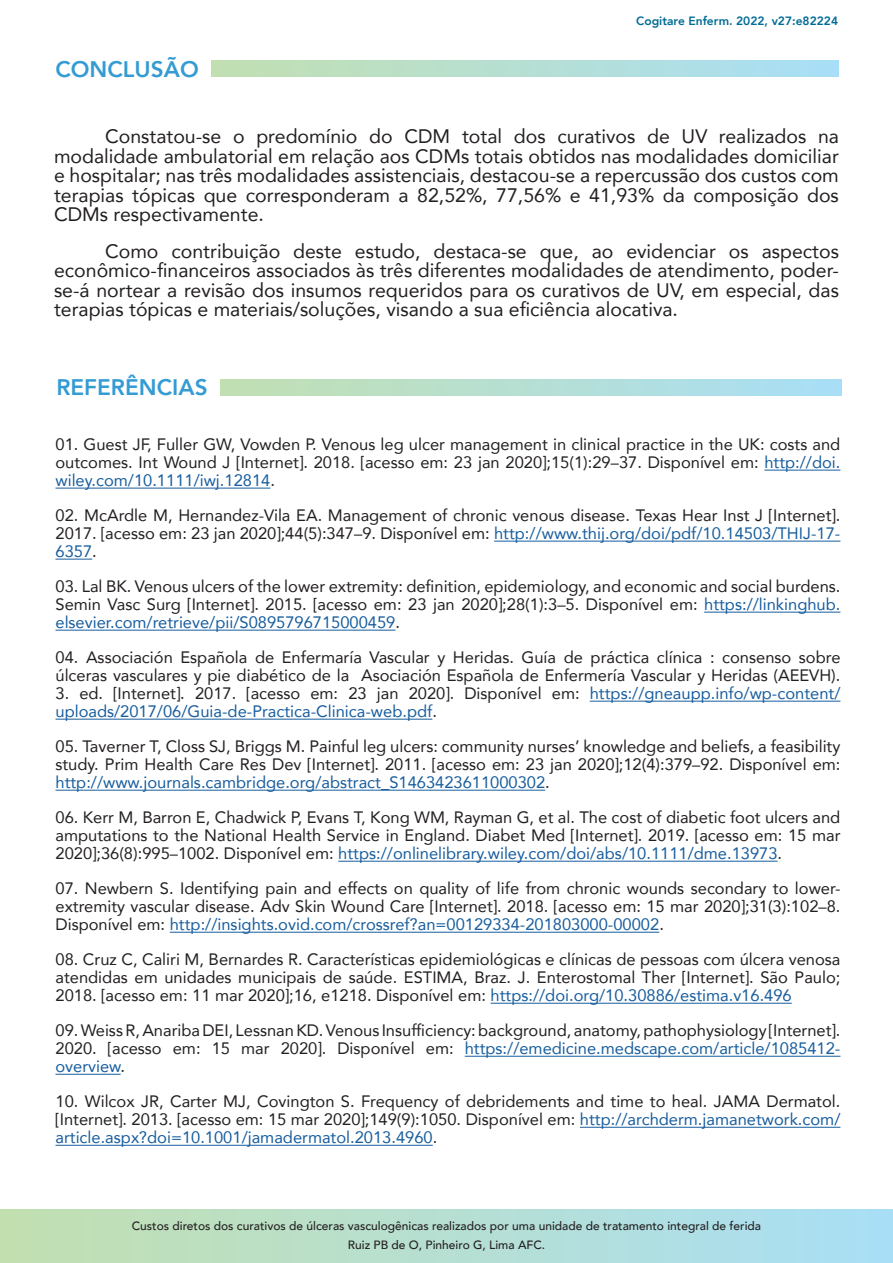
<style>
.page{position:relative;width:893px;height:1263px;background:#fff}
.page>*{position:absolute;margin:0;border:0;box-sizing:border-box;transform-origin:0 0}
.t1{font:800 22.5px "Avenir";color:#349bd3}
.TEXTO{font:19.5px/19.5px "Avenir";color:#231f20;text-align:justify}
.TEXTO-2{font:16.5px/18px "Avenir";color:#231f20;text-align:justify}
.TEXTO-3{font:16.5px/18px "Avenir";color:#175d9e}
.t2{font:500 12px/18.6px "Avenir";color:#231f20;text-align:center}
.t3{font:800 12px "Avenir";color:#006c95}
.s1{color:#175d9e}
.s2{color:#231f20}
</style>
<div class="page">
<svg style="left:0;top:1209px;width:893px;height:54px;background:#b6dfd2"></svg>
<div style="left:211px;top:60px;width:628px;height:17px;background:linear-gradient(to right,#c2dfb1,#a9dff7)"></div>
<div style="left:220px;top:379px;width:621px;height:16px;background:linear-gradient(to right,#c2dfb1,#a9dff7)"></div>
<hr style="left:764px;top:470px;width:76px;height:1px;background:#175d9e">
<hr style="left:55px;top:488px;width:215px;height:1px;background:#175d9e">
<hr style="left:494px;top:541px;width:346px;height:1px;background:#175d9e">
<hr style="left:55px;top:559px;width:37px;height:1px;background:#175d9e">
<hr style="left:704px;top:612px;width:136px;height:1px;background:#175d9e">
<hr style="left:55px;top:630px;width:340px;height:1px;background:#175d9e">
<hr style="left:590px;top:701px;width:250px;height:1px;background:#175d9e">
<hr style="left:55px;top:719px;width:377px;height:1px;background:#175d9e">
<hr style="left:55px;top:790px;width:490px;height:1px;background:#175d9e">
<hr style="left:338px;top:861px;width:440px;height:1px;background:#175d9e">
<hr style="left:170px;top:932px;width:489px;height:1px;background:#175d9e">
<hr style="left:491px;top:1003px;width:301px;height:1px;background:#175d9e">
<hr style="left:465px;top:1056px;width:375px;height:1px;background:#175d9e">
<hr style="left:55px;top:1074px;width:66px;height:1px;background:#175d9e">
<hr style="left:580px;top:1127px;width:260px;height:1px;background:#175d9e">
<hr style="left:55px;top:1145px;width:378px;height:1px;background:#175d9e">
<p class="t1" style="left:55px;top:48px;width:145px">CONCLUSÃO</p>
<p class="t3" style="left:636px;top:10px;width:203px">Cogitare Enferm. 2022, v27:e82224</p>
<p class="TEXTO" style="left:54px;top:126px;width:786px;text-indent:51px">Constatou-se o predomínio do CDM total dos curativos de UV realizados na modalidade ambulatorial em relação aos CDMs totais obtidos nas modalidades domiciliar e hospitalar; nas três modalidades assistenciais, destacou-se a repercussão dos custos com terapias tópicas que corresponderam a 82,52%, 77,56% e 41,93% da composição dos CDMs respectivamente.</p>
<p class="TEXTO" style="left:54px;top:241px;width:786px;text-indent:51px">Como contribuição deste estudo, destaca-se que, ao evidenciar os aspectos econômico-financeiros associados às três diferentes modalidades de atendimento, poder&shy;se-á nortear a revisão dos insumos requeridos para os curativos de UV, em especial, das terapias tópicas e materiais/soluções, visando a sua eficiência alocativa.</p>
<p class="t1" style="left:56px;top:367px;width:153px">REFERÊNCIAS</p>
<p class="TEXTO-2" style="left:55px;top:435px;width:786px">01. Guest JF, Fuller GW, Vowden P. Venous leg ulcer management in clinical practice in the UK: costs and outcomes. Int Wound J [Internet]. 2018. [acesso em: 23 jan 2020];15(1):29–37. Disponível em: <span class="s1">http://doi. wiley.com/10.1111/iwj.12814</span>.</p>
<p class="TEXTO-2" style="left:55px;top:506px;width:786px">02. McArdle M, Hernandez-Vila EA. Management of chronic venous disease. Texas Hear Inst J [Internet].<br>2017. [acesso em: 23 jan 2020];44(5):347–9. Disponível em: <span class="s1">http://www.thij.org/doi/pdf/10.14503/THIJ-17- 6357</span>.</p>
<p class="TEXTO-2" style="left:55px;top:577px;width:787px">03. Lal BK. Venous ulcers of the lower extremity: definition, epidemiology, and economic and social burdens.<br>Semin Vasc Surg [Internet]. 2015. [acesso em: 23 jan 2020];28(1):3–5. Disponível em: <span class="s1">https://linkinghub. elsevier.com/retrieve/pii/S0895796715000459</span>.</p>
<p class="TEXTO-2" style="left:55px;top:648px;width:786px">04. Associación Española de Enfermaría Vascular y Heridas. Guía de práctica clínica : consenso sobre úlceras vasculares y pie diabético de la Asociación Española de Enfermería Vascular y Heridas (AEEVH).</p>
<p class="TEXTO-3" style="left:55px;top:684px;width:786px"><span class="s2">3. ed. [Internet]. 2017. [acesso em: 23 jan 2020]. Disponível em:</span> https://gneaupp.info/wp-content/ uploads/2017/06/Guia-de-Practica-Clinica-web.pdf<span class="s2">.</span></p>
<p class="TEXTO-2" style="left:55px;top:737px;width:786px">05. Taverner T, Closs SJ, Briggs M. Painful leg ulcers: community nurses’ knowledge and beliefs, a feasibility study. Prim Health Care Res Dev [Internet]. 2011. [acesso em: 23 jan 2020];12(4):379–92. Disponível em: <span class="s1">http://www.journals.cambridge.org/abstract_S1463423611000302</span>.</p>
<p class="TEXTO-2" style="left:55px;top:808px;width:786px">06. Kerr M, Barron E, Chadwick P, Evans T, Kong WM, Rayman G, et al. The cost of diabetic foot ulcers and amputations to the National Health Service in England. Diabet Med [Internet]. 2019. [acesso em: 15 mar 2020];36(8):995–1002. Disponível em: <span class="s1">https://onlinelibrary.wiley.com/doi/abs/10.1111/dme.13973</span>.</p>
<p class="TEXTO-2" style="left:55px;top:879px;width:786px">07. Newbern S. Identifying pain and effects on quality of life from chronic wounds secondary to lower&shy;extremity vascular disease. Adv Skin Wound Care [Internet]. 2018. [acesso em: 15 mar 2020];31(3):102–8.<br>Disponível em: <span class="s1">http://insights.ovid.com/crossref?an=00129334-201803000-00002</span>.</p>
<p class="TEXTO-2" style="left:55px;top:950px;width:786px">08. Cruz C, Caliri M, Bernardes R. Características epidemiológicas e clínicas de pessoas com úlcera venosa atendidas em unidades municipais de saúde. ESTIMA, Braz. J. Enterostomal Ther [Internet]. São Paulo; 2018. [acesso em: 11 mar 2020];16, e1218. Disponível em: <span class="s1">https://doi.org/10.30886/estima.v16.496</span></p>
<p class="TEXTO-2" style="left:55px;top:1021px;width:786px">09. Weiss R, Anariba DEI, Lessnan KD. Venous Insufficiency:background, anatomy,pathophysiology [Internet].<br>2020. [acesso em: 15 mar 2020]. Disponível em: <span class="s1">https://emedicine.medscape.com/article/1085412- overview</span>.</p>
<p class="TEXTO-2" style="left:55px;top:1092px;width:786px">10. Wilcox JR, Carter MJ, Covington S. Frequency of debridements and time to heal. JAMA Dermatol. [Internet]. 2013. [acesso em: 15 mar 2020];149(9):1050. Disponível em: <span class="s1">http://archderm.jamanetwork.com/ article.aspx?doi=10.1001/jamadermatol.2013.4960</span>.</p>
<p class="t2" style="left:132px;top:1216px;width:631px">Custos diretos dos curativos de úlceras vasculogênicas realizados por uma unidade de tratamento integral de ferida<br>Ruiz PB de O, Pinheiro G, Lima AFC.</p>
</div>
